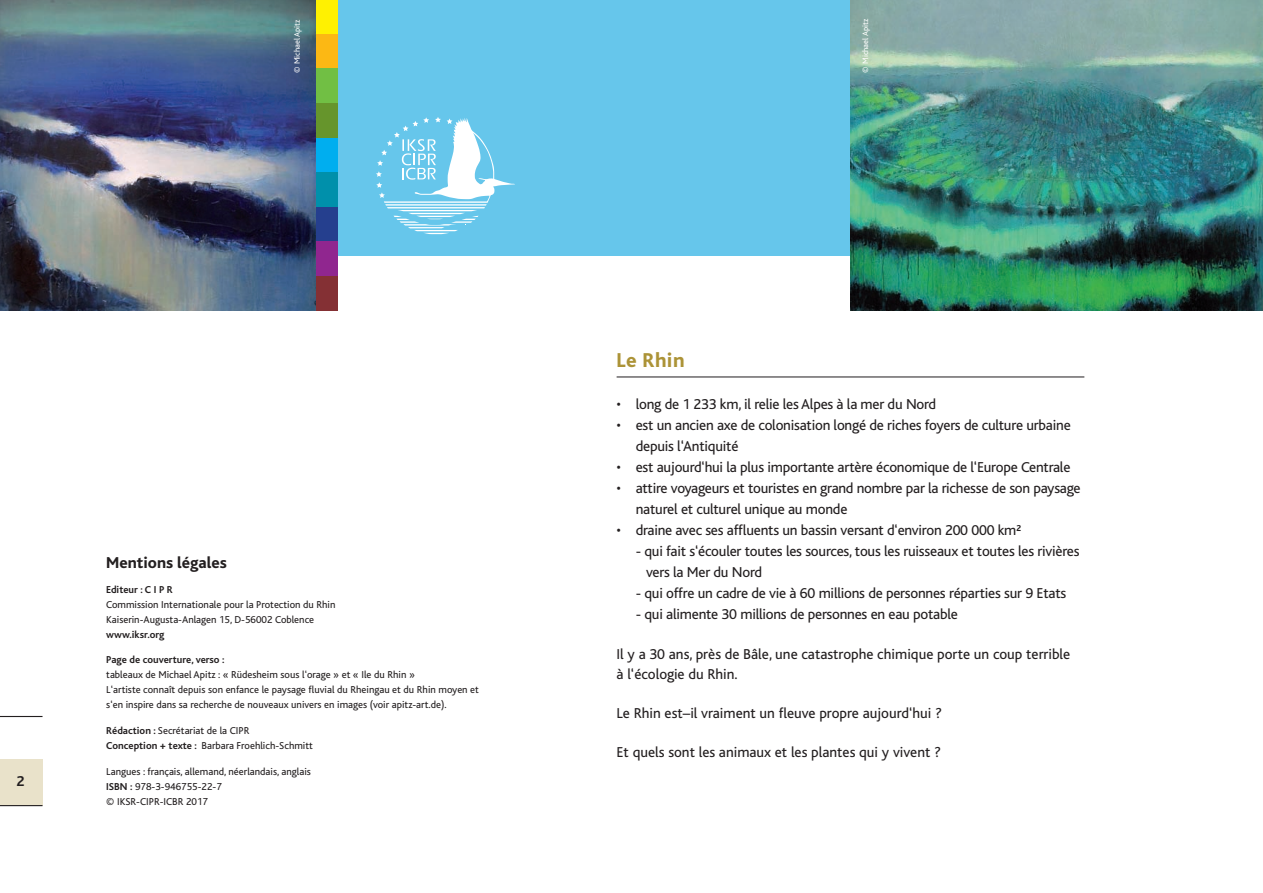
<style>
.page{position:relative;width:1263px;height:893px;background:#fff}
.page>*{position:absolute;margin:0;border:0;box-sizing:border-box;transform-origin:0 0}
.t1{font:800 21px "Bliss";letter-spacing:.02em;color:#ac9337}
.t2{font:800 16.5px "Bliss";color:#231f20}
.t3{font:15px/21px "Bliss";letter-spacing:-.015em;color:#231f20}
.t4{font:700 15px "Bliss";color:#231f20}
.t5{font:10.5px/15px "Bliss";color:#231f20}
.t6{font:700 10.5px "Bliss";color:#231f20}
.t7{font:8.25px "Bliss";color:#fff}
.s1{font-weight:700}
</style>
<div class="page">
<div style="left:0;top:759px;width:43px;height:47px;background:#e9e2ca"></div>
<hr style="left:0;top:805px;width:43px;height:1px;background:#231f20">
<hr style="left:0;top:716px;width:43px;height:1px;background:#231f20">
<div style="left:0;top:0;width:1263px;height:255px;background:#66c6eb"></div>
<div style="left:313px;top:172px;width:24px;height:35px;background:#0090ab"></div>
<div style="left:313px;top:207px;width:24px;height:34px;background:#253f8e"></div>
<div style="left:313px;top:137px;width:24px;height:35px;background:#00aeef"></div>
<div style="left:313px;top:103px;width:24px;height:35px;background:#66952c"></div>
<div style="left:313px;top:67px;width:24px;height:36px;background:#71bf44"></div>
<div style="left:313px;top:33px;width:24px;height:35px;background:#fcb814"></div>
<div style="left:313px;top:0;width:24px;height:34px;background:#fff101"></div>
<div style="left:313px;top:241px;width:24px;height:35px;background:#90268f"></div>
<div style="left:313px;top:276px;width:24px;height:34px;background:#843034"></div>
<svg style="left:376px;top:117px;width:139px;height:117px"></svg>
<img style="left:850px;top:0;width:413px;height:310px">
<img style="left:0;top:0;width:315px;height:311px">
<hr style="left:617px;top:376px;width:467px;height:1px;background:#231f20">
<p class="t7" style="left:293px;top:73px;width:55px;rotate:-90deg">© Michael Apitz</p>
<p class="t7" style="left:861px;top:72px;width:55px;rotate:-90deg">© Michael Apitz</p>
<p class="t4" style="left:16px;top:774px;width:10px">2</p>
<p class="t2" style="left:106px;top:554px;width:122px">Mentions légales</p>
<p class="t6" style="left:106px;top:584px;width:68px">Editeur : C I P R</p>
<p class="t5" style="left:106px;top:597px;width:231px">Commission Internationale pour la Protection du Rhin</p>
<p class="t5" style="left:106px;top:612px;width:209px">Kaiserin-Augusta-Anlagen 15, D-56002 Coblence</p>
<p class="t6" style="left:106px;top:629px;width:60px">www.iksr.org</p>
<p class="t6" style="left:106px;top:654px;width:120px">Page de couverture, verso :</p>
<p class="t5" style="left:106px;top:667px;width:310px">tableaux de Michael Apitz : « Rüdesheim sous l‘orage » et « Ile du Rhin »</p>
<p class="t5" style="left:106px;top:682px;width:374px">L‘artiste connaît depuis son enfance le paysage fluvial du Rheingau et du Rhin moyen et s‘en inspire dans sa recherche de nouveaux univers en images (voir apitz-art.de).</p>
<p class="t5" style="left:106px;top:723px;width:145px"><span class="s1">Rédaction :</span> Secrétariat de la CIPR</p>
<p class="t5" style="left:106px;top:738px;width:208px"><span class="s1">Conception + texte :</span> Barbara Froehlich-Schmitt</p>
<p class="t5" style="left:106px;top:764px;width:206px">Langues : français, allemand, néerlandais, anglais</p>
<p class="t5" style="left:106px;top:779px;width:117px"><span class="s1">ISBN :</span> 978-3-946755-22-7</p>
<p class="t5" style="left:106px;top:794px;width:103px">© IKSR-CIPR-ICBR 2017</p>
<p class="t1" style="left:617px;top:349px;width:69px">Le Rhin</p>
<p class="t3" style="left:617px;top:394px;width:321px">• long de 1 233 km, il relie les Alpes à la mer du Nord</p>
<p class="t3" style="left:636px;top:415px;width:436px;text-indent:-19px">• est un ancien axe de colonisation longé de riches foyers de culture urbaine depuis l‘Antiquité</p>
<p class="t3" style="left:617px;top:457px;width:455px">• est aujourd‘hui la plus importante artère économique de l‘Europe Centrale</p>
<p class="t3" style="left:636px;top:478px;width:446px;text-indent:-19px">• attire voyageurs et touristes en grand nombre par la richesse de son paysage naturel et culturel unique au monde</p>
<p class="t3" style="left:617px;top:520px;width:407px">• draine avec ses affluents un bassin versant d‘environ 200 000 km²</p>
<p class="t3" style="left:646px;top:541px;width:435px;text-indent:-10px">- qui fait s‘écouler toutes les sources, tous les ruisseaux et toutes les rivières vers la Mer du Nord</p>
<p class="t3" style="left:636px;top:583px;width:432px">- qui offre un cadre de vie à 60 millions de personnes réparties sur 9 Etats</p>
<p class="t3" style="left:636px;top:604px;width:324px">- qui alimente 30 millions de personnes en eau potable</p>
<p class="t3" style="left:617px;top:644px;width:455px">Il y a 30 ans, près de Bâle, une catastrophe chimique porte un coup terrible</p>
<p class="t3" style="left:617px;top:664px;width:123px">à l‘écologie du Rhin.</p>
<p class="t3" style="left:617px;top:703px;width:327px">Le Rhin est–il vraiment un fleuve propre aujourd‘hui ?</p>
<p class="t3" style="left:617px;top:742px;width:326px">Et quels sont les animaux et les plantes qui y vivent ?</p>
</div>
